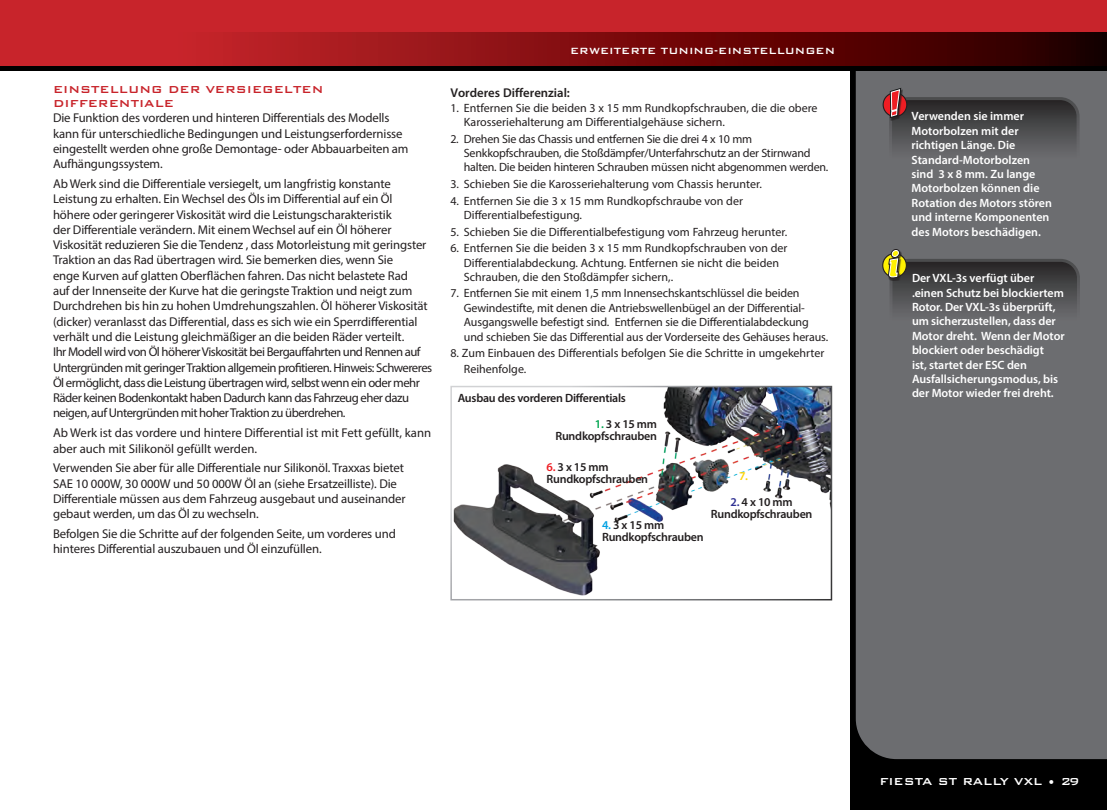
<style>
.page{position:relative;width:1107px;height:810px;background:#fff}
.page>*{position:absolute;margin:0;border:0;box-sizing:border-box;transform-origin:0 0}
.t1{font:500 13.5px/13.5px "Bank Gothic BT";color:#c8242b}
.t2{font:500 13.5px "Bank Gothic BT";color:#fff}
.t3{font:12.75px/15.3px "Myriad Pro";letter-spacing:-.01em;color:#231f20}
.t4{font:12.75px/15.3px "Myriad Pro";letter-spacing:-.04em;color:#231f20}
.t5{font:600 12.75px "Myriad Pro";color:#231f20}
.t6{font:12px/14.4px "Myriad Pro";letter-spacing:-.005em;color:#231f20}
.t7{font:600 12px/14.4px "Myriad Pro";letter-spacing:-.005em;color:#fff}
.t8{font:600 12px/12px "Myriad Pro";letter-spacing:-.02em;color:#231f20}
.t9{font:500 12px "Bank Gothic BT";color:#fff}
.t10{font:600 12px "Myriad Pro";color:#fed304}
.s1{color:#00a54f}
.s2{color:#ee1d23}
.s3{color:#00a1e3}
.s4{color:#2e3092}
</style>
<div class="page">
<div style="left:850px;top:13px;width:257px;height:797px;background:#000"></div>
<div style="left:856px;top:71px;width:251px;height:688px;background:#6c6d70"></div>
<div style="left:0;top:0;width:1107px;height:70px;background:#000"></div>
<div style="left:0;top:0;width:1107px;height:51px;background:#c8242b"></div>
<svg style="left:0;top:32px;width:1107px;height:34px"></svg>
<div style="left:890px;top:259px;width:190px;height:84px;border:3px solid #fff;border-radius:18px"></div>
<svg style="left:883px;top:254px;width:23px;height:23px"></svg>
<div style="left:882px;top:253px;width:25px;height:25px;border:1px solid #231f20;border-radius:50%"></div>
<div style="left:888px;top:250px;width:14px;height:31px;background:#231f20;opacity:.75"></div>
<div style="left:891px;top:249px;width:9px;height:9px;border:3px solid #231f20;border-radius:50%"></div>
<div style="left:892px;top:250px;width:7px;height:7px;background:#fff101;border-radius:50%"></div>
<div style="left:892px;top:250px;width:7px;height:7px;border:1px solid #fff;border-radius:50%"></div>
<svg style="left:887px;top:255px;width:191px;height:86px"></svg>
<svg style="left:883px;top:93px;width:24px;height:23px"></svg>
<div style="left:883px;top:92px;width:24px;height:25px;border:1px solid #231f20;border-radius:50%"></div>
<svg style="left:888px;top:86px;width:190px;height:94px"></svg>
<img style="left:453px;top:389px;width:376px;height:207px">
<div style="left:450px;top:386px;width:382px;height:214px;border:2px solid #fff"></div>
<p class="t1" style="left:53px;top:83px;width:272px">EINSTELLUNG DER VERSIEGELTEN<br>DIFFERENTIALE</p>
<p class="t3" style="left:53px;top:110px;width:357px">Die Funktion des vorderen und hinteren Differentials des Modells kann für unterschiedliche Bedingungen und Leistungserfordernisse eingestellt werden ohne große Demontage- oder Abbauarbeiten am Aufhängungssystem.</p>
<p class="t3" style="left:53px;top:176px;width:376px">Ab Werk sind die Differentiale versiegelt, um langfristig konstante Leistung zu erhalten. Ein Wechsel des Öls im Differential auf ein Öl höhere oder geringerer Viskosität wird die Leistungscharakteristik<br>der Differentiale verändern. Mit einem Wechsel auf ein Öl höherer Viskosität reduzieren Sie die Tendenz , dass Motorleistung mit geringster Traktion an das Rad übertragen wird. Sie bemerken dies, wenn Sie<br>enge Kurven auf glatten Oberflächen fahren. Das nicht belastete Rad<br>auf der Innenseite der Kurve hat die geringste Traktion und neigt zum Durchdrehen bis hin zu hohen Umdrehungszahlen. Öl höherer Viskosität (dicker) veranlasst das Differential, dass es sich wie ein Sperrdifferential verhält und die Leistung gleichmäßiger an die beiden Räder verteilt.</p>
<p class="t4" style="left:53px;top:344px;width:381px">Ihr Modell wird von Öl höherer Viskosität bei Bergauffahrten und Rennen auf Untergründen mit geringer Traktion allgemein profitieren. Hinweis: Schwereres Öl ermöglicht, dass die Leistung übertragen wird, selbst wenn ein oder mehr Räder keinen Bodenkontakt haben Dadurch kann das Fahrzeug eher dazu neigen, auf Untergründen mit hoher Traktion zu überdrehen.</p>
<p class="t3" style="left:53px;top:425px;width:380px">Ab Werk ist das vordere und hintere Differential ist mit Fett gefüllt, kann aber auch mit Silikonöl gefüllt werden.</p>
<p class="t3" style="left:53px;top:460px;width:354px">Verwenden Sie aber für alle Differentiale nur Silikonöl. Traxxas bietet SAE 10 000W, 30 000W und 50 000W Öl an (siehe Ersatzeilliste). Die Differentiale müssen aus dem Fahrzeug ausgebaut und auseinander gebaut werden, um das Öl zu wechseln.</p>
<p class="t3" style="left:53px;top:526px;width:344px">Befolgen Sie die Schritte auf der folgenden Seite, um vorderes und hinteres Differential auszubauen und Öl einzufüllen.</p>
<p class="t9" style="left:570px;top:44px;width:267px">ERWEITERTE TUNING-EINSTELLUNGEN</p>
<p class="t5" style="left:450px;top:85px;width:121px">Vorderes Differenzial:</p>
<p class="t6" style="left:464px;top:100px;width:355px;text-indent:-13px">1. Entfernen Sie die beiden 3 x 15 mm Rundkopfschrauben, die die obere<br>Karosseriehalterung am Differentialgehäuse sichern.</p>
<p class="t6" style="left:464px;top:131px;width:366px;text-indent:-13px">2. Drehen Sie das Chassis und entfernen Sie die drei 4 x 10 mm<br>Senkkopfschrauben, die Stoßdämpfer/Unterfahrschutz an der Stirnwand halten. Die beiden hinteren Schrauben müssen nicht abgenommen werden.</p>
<p class="t6" style="left:450px;top:177px;width:313px">3. Schieben Sie die Karosseriehalterung vom Chassis herunter.</p>
<p class="t6" style="left:464px;top:193px;width:281px;text-indent:-13px">4. Entfernen Sie die 3 x 15 mm Rundkopfschraube von der<br>Differentialbefestigung.</p>
<p class="t6" style="left:450px;top:224px;width:338px">5. Schieben Sie die Differentialbefestigung vom Fahrzeug herunter.</p>
<p class="t6" style="left:464px;top:241px;width:325px;text-indent:-13px">6. Entfernen Sie die beiden 3 x 15 mm Rundkopfschrauben von der<br>Differentialabdeckung. Achtung. Entfernen sie nicht die beiden<br>Schrauben, die den Stoßdämpfer sichern,.</p>
<p class="t6" style="left:464px;top:286px;width:366px;text-indent:-13px">7. Entfernen Sie mit einem 1,5 mm Innensechskantschlüssel die beiden Gewindestifte, mit denen die Antriebswellenbügel an der Differential-Ausgangswelle befestigt sind. Entfernen sie die Differentialabdeckung und schieben Sie das Differential aus der Vorderseite des Gehäuses heraus.</p>
<p class="t6" style="left:464px;top:345px;width:362px;line-height:15.3px;text-indent:-13px">8. Zum Einbauen des Differentials befolgen Sie die Schritte in umgekehrter<br>Reihenfolge.</p>
<p class="t8" style="left:458px;top:391px;width:170px">Ausbau des vorderen Differentials</p>
<p class="t8" style="left:555px;top:418px;width:103px;text-align:right"><span class="s1">1.</span> 3 x 15 mm<br>Rundkopfschrauben</p>
<p class="t8" style="left:547px;top:461px;width:103px"><span class="s2">6.</span> 3 x 15 mm<br>Rundkopfschrauben</p>
<p class="t8" style="left:602px;top:519px;width:103px"><span class="s3">4.</span> 3 x 15 mm<br>Rundkopfschrauben</p>
<p class="t10" style="left:739px;top:469px;width:11px">7.</p>
<p class="t8" style="left:711px;top:496px;width:103px;text-align:center"><span class="s4">2.</span> 4 x 10 mm<br>Rundkopfschrauben</p>
<p class="t7" style="left:912px;top:109px;width:142px">Verwenden sie immer<br>Motorbolzen mit der richtigen Länge. Die<br>Standard-Motorbolzen sind 3 x 8 mm. Zu lange<br>Motorbolzen können die<br>Rotation des Motors stören und interne Komponenten des Motors beschädigen.</p>
<p class="t7" style="left:912px;top:271px;width:154px">Der VXL-3s verfügt über .einen Schutz bei blockiertem<br>Rotor. Der VXL-3s überprüft, um sicherzustellen, dass der<br>Motor dreht. Wenn der Motor blockiert oder beschädigt<br>ist, startet der ESC den<br>Ausfallsicherungsmodus, bis der Motor wieder frei dreht.</p>
<p class="t2" style="left:879px;top:774px;width:202px">FIESTA ST RALLY VXL • 29</p>
</div>
